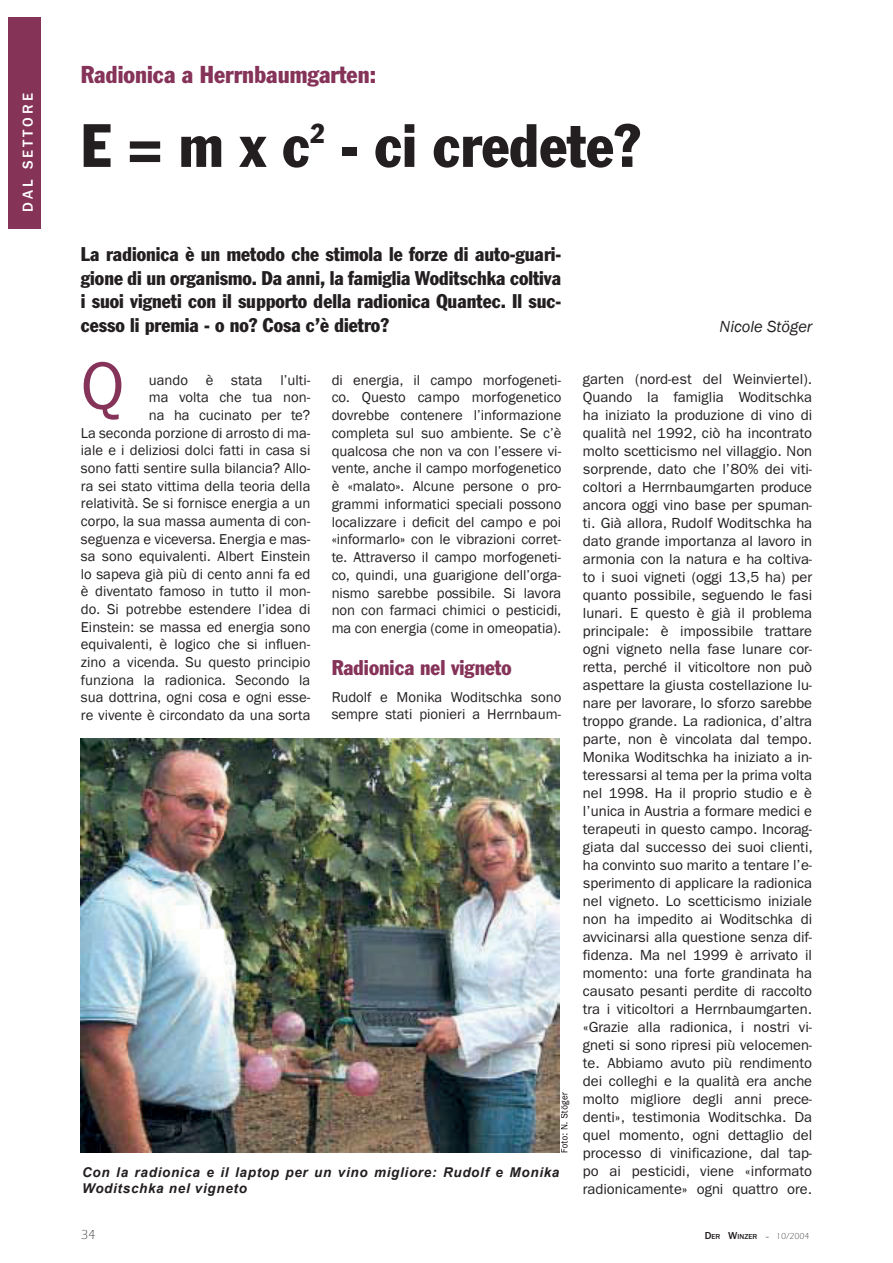
<style>
.page{position:relative;width:893px;height:1263px;background:#fff}
.page>*{position:absolute;margin:0;border:0;box-sizing:border-box;transform-origin:0 0}
.t1{font:69px "Franklin Gothic";color:#863359}
.t2{font:condensed 60px "Franklin Gothic Std";color:#231f20}
.t3{font:condensed 27px "Franklin Gothic Std";color:#231f20}
.t4{font:condensed 24px "Franklin Gothic";color:#863359}
.t5{font:condensed 21px "Franklin Gothic";color:#863359}
.t6{font:condensed 19.5px/23.4px "Franklin Gothic";color:#231f20;text-align:justify}
.t7{font:italic 16.5px "Franklin Gothic";color:#231f20}
.t8{font:500 15px "Franklin Gothic LT";letter-spacing:.2em;color:#fff}
.t9{font:14.7px/18px "Franklin Gothic LT";color:#231f20;text-align:justify}
.t10{font:14.7px/17.7px "Franklin Gothic";color:#231f20;text-align:justify}
.t11{font:italic 700 13.5px/16.2px "Arial";letter-spacing:.05em;color:#231f20}
.t12{font:300 13.5px "ITC Eras Std";color:#231f20}
.t13{font:500 7.5px "Franklin Gothic LT";color:#231f20}
.s1{font-size:10.5px}
.s2{font-family:"Franklin Gothic";font-weight:400}
.s3{font-family:"ITC Eras Std";font-weight:300;font-size:9px}
</style>
<div class="page">
<img style="left:81px;top:738px;width:478px;height:414px">
<div style="left:8px;top:18px;width:33px;height:211px;background:#853458"></div>
<img style="left:561px;top:1092px;width:9px;height:60px">
<p class="t8" style="left:20px;top:212px;width:120px;rotate:-90deg">DAL SETTORE</p>
<h3 class="t4" style="left:81px;top:60px;width:297px">Radionica a Herrnbaumgarten:</h3>
<h2 class="t2" style="left:81px;top:109px;width:231px">E = m x c</h2>
<h3 class="t3" style="left:310px;top:117px;width:16px">2</h3>
<h2 class="t2" style="left:341px;top:109px;width:301px">- ci credete?</h2>
<h3 class="t6" style="left:81px;top:243px;width:482px">La radionica è un metodo che stimola le forze di auto-guari&shy;gione di un organismo. Da anni, la famiglia Woditschka coltiva i suoi vigneti con il supporto della radionica Quantec. Il suc&shy;cesso li premia - o no? Cosa c’è dietro?</h3>
<p class="t7" style="left:719px;top:316px;width:94px">Nicole Stöger</p>
<h1 class="t1" style="left:81px;top:343px;width:45px">Q</h1>
<p class="t10" style="left:149px;top:371px;width:163px">uando è stata l’ulti&shy;ma volta che tua non-</p>
<p class="t10" style="left:149px;top:406px;width:163px">na ha cucinato per te?</p>
<p class="t10" style="left:81px;top:424px;width:231px">La seconda porzione di arrosto di ma&shy;iale e i deliziosi dolci fatti in casa si sono fatti sentire sulla bilancia? Allo&shy;ra sei stato vittima della teoria della relatività. Se si fornisce energia a un corpo, la sua massa aumenta di con&shy;seguenza e viceversa. Energia e mas&shy;sa sono equivalenti. Albert Einstein lo sapeva già più di cento anni fa ed è diventato famoso in tutto il mon&shy;do. Si potrebbe estendere l’idea di Einstein: se massa ed energia sono equivalenti, è logico che si influen&shy;zino a vicenda. Su questo principio funziona la radionica. Secondo la sua dottrina, ogni cosa e ogni esse&shy;re vivente è circondato da una sorta</p>
<p class="t10" style="left:332px;top:371px;width:231px">di energia, il campo morfogeneti&shy;co. Questo campo morfogenetico dovrebbe contenere l’informazione completa sul suo ambiente. Se c’è qualcosa che non va con l’essere vi&shy;vente, anche il campo morfogenetico è «malato». Alcune persone o pro&shy;grammi informatici speciali possono localizzare i deficit del campo e poi «informarlo» con le vibrazioni corret&shy;te. Attraverso il campo morfogeneti&shy;co, quindi, una guarigione dell’orga&shy;nismo sarebbe possibile. Si lavora non con farmaci chimici o pesticidi, ma con energia (come in omeopatia).</p>
<h3 class="t5" style="left:332px;top:655px;width:181px">Radionica nel vigneto</h3>
<p class="t10" style="left:332px;top:688px;width:231px">Rudolf e Monika Woditschka sono sempre stati pionieri a Herrnbaum-</p>
<p class="t11" style="left:82px;top:1165px;width:479px">Con la radionica e il laptop per un vino migliore: Rudolf e Monika<br>Woditschka nel vigneto</p>
<p class="t9" style="left:583px;top:370px;width:232px">garten (nord-est del Weinviertel).<br>Quando la famiglia Woditschka ha iniziato la produzione di vino di qualità nel 1992, ciò ha incontrato molto scetticismo nel villaggio. Non sorprende, dato che l’80% dei viti&shy;coltori a Herrnbaumgarten produce ancora oggi vino base per spuman&shy;ti. Già allora, Rudolf Woditschka ha dato grande importanza al lavoro in armonia con la natura e ha coltiva&shy;to i suoi vigneti (oggi 13,5 ha) per quanto possibile, seguendo le fasi lunari. E questo è già il problema principale: è impossibile trattare ogni vigneto nella fase lunare cor&shy;retta, perché il viticoltore non può aspettare la giusta costellazione lu&shy;nare per lavorare, lo sforzo sarebbe troppo grande. La radionica, d’altra parte, non è vincolata dal tempo.<br>Monika Woditschka ha iniziato a in&shy;teressarsi al tema per la prima volta nel 1998. Ha il proprio studio e è l’unica in Austria a formare medici e terapeuti in questo campo. Incorag&shy;giata dal successo dei suoi clienti, ha convinto suo marito a tentare l’e&shy;sperimento di applicare la radionica nel vigneto. Lo scetticismo iniziale non ha impedito ai Woditschka di avvicinarsi alla questione senza dif&shy;fidenza. Ma nel 1999 è arrivato il momento: una forte grandinata ha causato pesanti perdite di raccolto tra i viticoltori a Herrnbaumgarten. «Grazie alla radionica, i nostri vi&shy;gneti si sono ripresi più velocemen&shy;te. Abbiamo avuto più rendimento dei colleghi e la qualità era anche molto migliore degli anni prece&shy;denti», testimonia Woditschka. Da quel momento, ogni dettaglio del processo di vinificazione, dal tap&shy;po ai pesticidi, viene «informato radionicamente» ogni quattro ore.</p>
<p class="t12" style="left:81px;top:1227px;width:16px">34</p>
<p class="t13" style="left:705px;top:1233px;width:106px"><span class="s1">D</span>ER <span class="s1">W</span>INZER <span class="s2">–</span> <span class="s3">10/2004</span></p>
</div>
